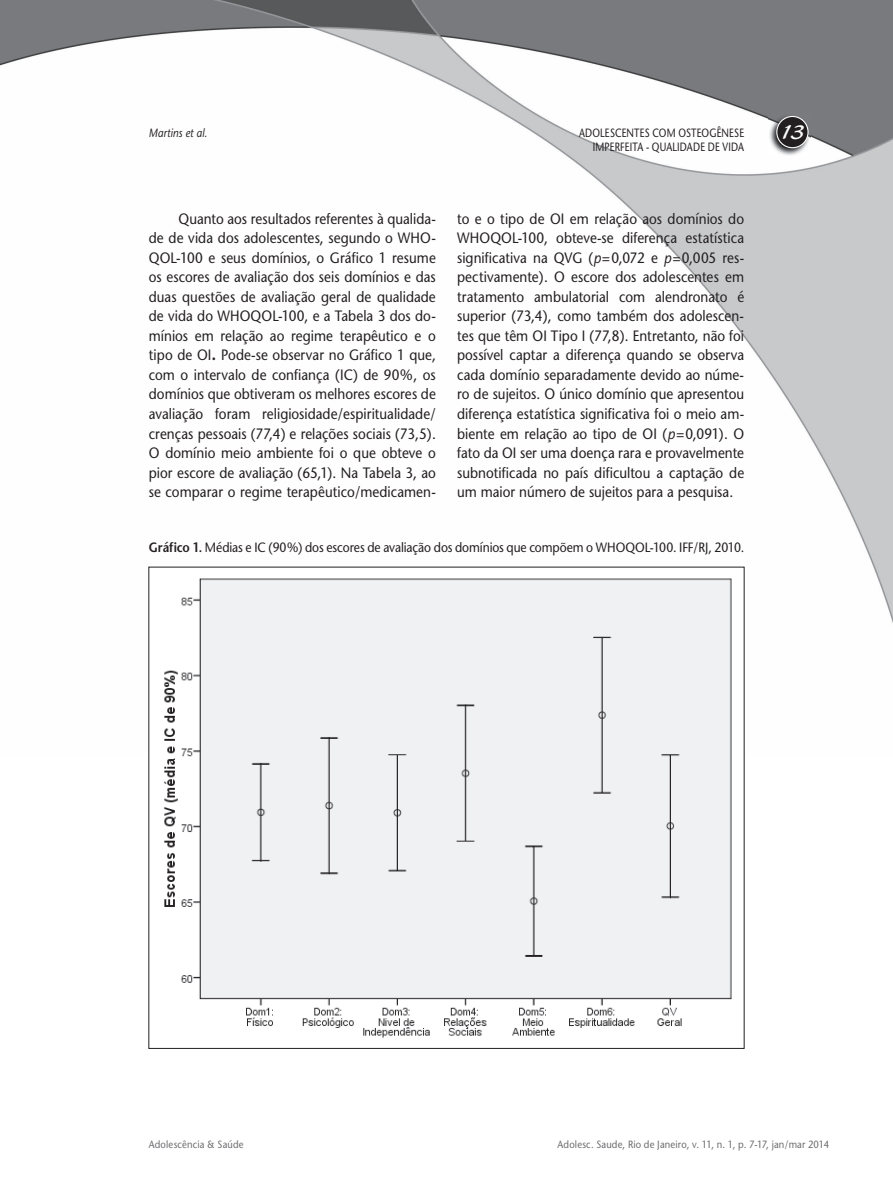
<style>
.page{position:relative;width:893px;height:1191px;background:#fff}
.page>*{position:absolute;margin:0;border:0;box-sizing:border-box;transform-origin:0 0}
.t1{font:21px "Blacklight D";color:#fff}
.t2{font:15px/19.5px "Stone Sans";color:#231f20;text-align:justify;scale:.9 1}
.t3{font:13.5px "Stone Sans";letter-spacing:-.005em;color:#231f20;scale:.9 1}
.t4{font:12px "Stone Sans";letter-spacing:.02em;color:#231f20;scale:.8 1}
.t5{font:italic 12px "Stone Sans";letter-spacing:.01em;color:#231f20;scale:.85 1}
.t6{font:10.5px "Stone Sans";letter-spacing:.02em;color:#6c6d70;scale:.9 1}
.s1{font-weight:700}
.s2{font-style:italic}
.s3{font-weight:600}
</style>
<div class="page">
<img style="left:0;top:0;width:893px;height:755px">
<img style="left:769px;top:114px;width:41px;height:42px">
<div style="left:777px;top:116px;width:31px;height:32px;background:#231f20;border-radius:50%"></div>
<div style="left:776px;top:116px;width:33px;height:32px;border:1px solid #fff;border-radius:50%"></div>
<img style="left:151px;top:569px;width:591px;height:469px">
<p class="t5" style="left:149px;top:125px;width:70px">Martins et al.</p>
<p class="t4" style="left:579px;top:125px;width:208px">ADOLESCENTES COM OSTEOGÊNESE</p>
<h1 class="t1" style="left:780px;top:119px;width:26px">13</h1>
<p class="t4" style="left:593px;top:140px;width:191px">IMPERFEITA - QUALIDADE DE VIDA</p>
<p class="t2" style="left:149px;top:209px;width:320px;text-indent:30px">Quanto aos resultados referentes à qualida&shy;de de vida dos adolescentes, segundo o WHO-QOL-100 e seus domínios, o Gráfico 1 resume os escores de avaliação dos seis domínios e das duas questões de avaliação geral de qualidade de vida do WHOQOL-100, e a Tabela 3 dos do&shy;mínios em relação ao regime terapêutico e o tipo de OI<span class="s1">.</span> Pode-se observar no Gráfico 1 que, com o intervalo de confiança (IC) de 90%, os domínios que obtiveram os melhores escores de avaliação foram religiosidade/espiritualidade/ crenças pessoais (77,4) e relações sociais (73,5).<br>O domínio meio ambiente foi o que obteve o pior escore de avaliação (65,1). Na Tabela 3, ao se comparar o regime terapêutico/medicamen-</p>
<p class="t2" style="left:457px;top:209px;width:320px">to e o tipo de OI em relação aos domínios do WHOQOL-100, obteve-se diferença estatística significativa na QVG (<span class="s2">p</span>=0,072 e <span class="s2">p</span>=0,005 res&shy;pectivamente). O escore dos adolescentes em tratamento ambulatorial com alendronato é superior (73,4), como também dos adolescen&shy;tes que têm OI Tipo I (77,8). Entretanto, não foi possível captar a diferença quando se observa cada domínio separadamente devido ao núme&shy;ro de sujeitos. O único domínio que apresentou diferença estatística significativa foi o meio am&shy;biente em relação ao tipo de OI (<span class="s2">p</span>=0,091). O fato da OI ser uma doença rara e provavelmente subnotificada no país dificultou a captação de um maior número de sujeitos para a pesquisa.</p>
<p class="t3" style="left:149px;top:539px;width:663px"><span class="s3">Gráfico 1.</span> Médias e IC (90%) dos escores de avaliação dos domínios que compõem o WHOQOL-100. IFF/RJ, 2010.</p>
<p class="t6" style="left:149px;top:1137px;width:107px">Adolescência &amp; Saúde</p>
<p class="t6" style="left:558px;top:1137px;width:303px">Adolesc. Saude, Rio de Janeiro, v. 11, n. 1, p. 7-17, jan/mar 2014</p>
</div>
